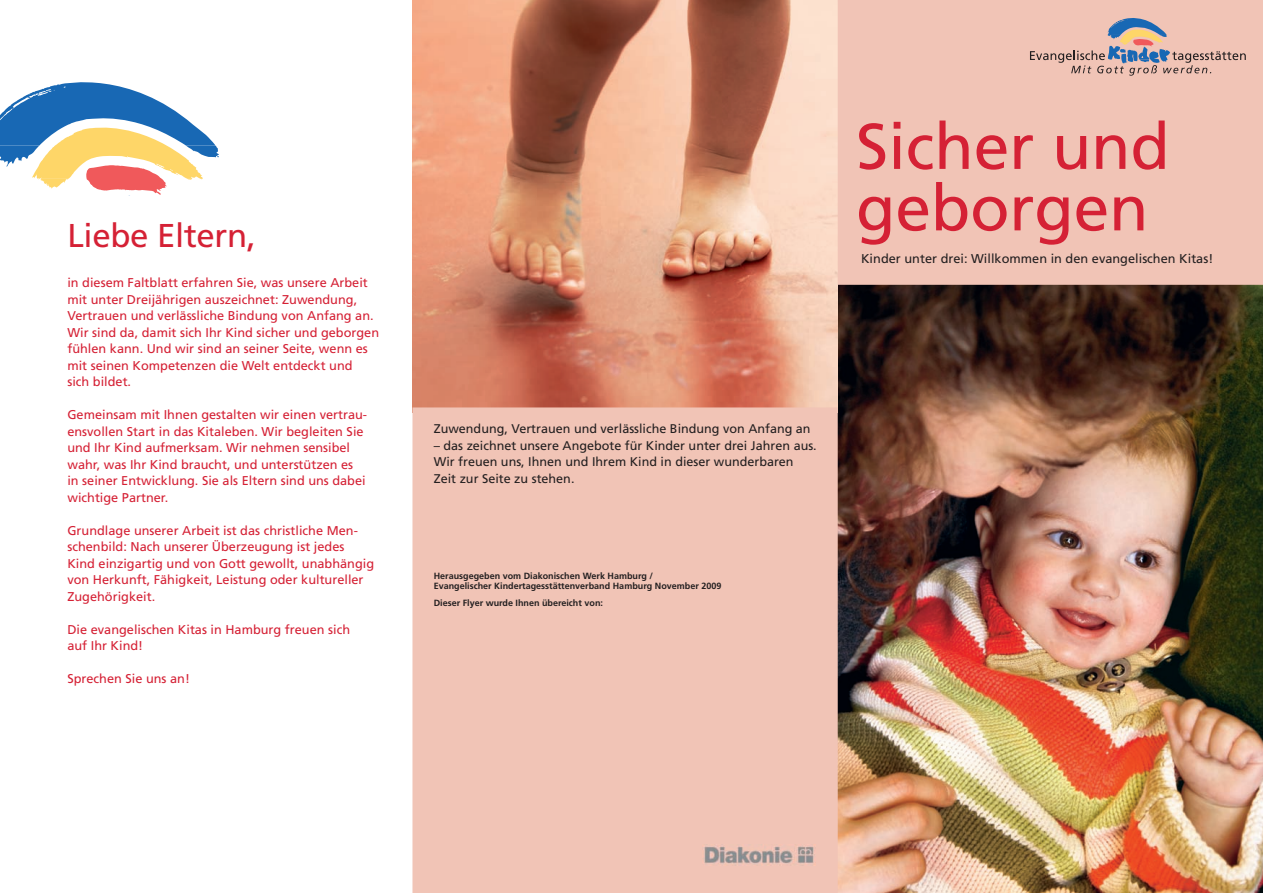
<style>
.page{position:relative;width:1263px;height:893px;background:#fff}
.page>*{position:absolute;margin:0;border:0;box-sizing:border-box;transform-origin:0 0}
.t1{font:64.5px/61.5px "Frutiger";letter-spacing:-.005em;color:#d52135}
.t2{font:33px "Frutiger";letter-spacing:-.01em;color:#d52135}
.t3{font:12.75px/16.5px "Frutiger";color:#d52135}
.t4{font:12.75px "Frutiger";color:#231f20}
.t5{font:12.6px/16.5px "Frutiger";color:#231f20}
.t6{font:700 9px/10.8px "Frutiger";color:#231f20}
</style>
<div class="page">
<img style="left:838px;top:285px;width:425px;height:608px">
<img style="left:412px;top:0;width:426px;height:407px">
<div style="left:412px;top:407px;width:426px;height:486px;background:#f1c4b6"></div>
<div style="left:838px;top:0;width:425px;height:285px;background:#f1c4b6"></div>
<svg style="left:0;top:82px;width:219px;height:114px"></svg>
<img style="left:702px;top:845px;width:114px;height:20px">
<svg style="left:1030px;top:17px;width:216px;height:59px;background:#d4b3ab"></svg>
<h2 class="t2" style="left:67px;top:222px;width:190px">Liebe Eltern,</h2>
<p class="t3" style="left:67px;top:275px;width:313px">in diesem Faltblatt erfahren Sie, was unsere Arbeit mit unter Dreijährigen auszeichnet: Zuwendung, Vertrauen und verlässliche Bindung von Anfang an.<br>Wir sind da, damit sich Ihr Kind sicher und geborgen fühlen kann. Und wir sind an seiner Seite, wenn es mit seinen Kompetenzen die Welt entdeckt und<br>sich bildet.</p>
<p class="t3" style="left:67px;top:407px;width:301px">Gemeinsam mit Ihnen gestalten wir einen vertrau&shy;ensvollen Start in das Kitaleben. Wir begleiten Sie und Ihr Kind aufmerksam. Wir nehmen sensibel wahr, was Ihr Kind braucht, und unterstützen es in seiner Entwicklung. Sie als Eltern sind uns dabei wichtige Partner.</p>
<p class="t3" style="left:67px;top:523px;width:308px">Grundlage unserer Arbeit ist das christliche Men&shy;schenbild: Nach unserer Überzeugung ist jedes Kind einzigartig und von Gott gewollt, unabhängig von Herkunft, Fähigkeit, Leistung oder kultureller Zugehörigkeit.</p>
<p class="t3" style="left:67px;top:622px;width:284px">Die evangelischen Kitas in Hamburg freuen sich auf Ihr Kind!</p>
<p class="t3" style="left:67px;top:671px;width:124px">Sprechen Sie uns an!</p>
<h1 class="t1" style="left:856px;top:121px;width:315px">Sicher und geborgen</h1>
<p class="t4" style="left:861px;top:253px;width:354px">Kinder unter drei: Willkommen in den evangelischen Kitas!</p>
<p class="t5" style="left:434px;top:422px;width:378px">Zuwendung, Vertrauen und verlässliche Bindung von Anfang an</p>
<p class="t5" style="left:434px;top:438px;width:385px">– das zeichnet unsere Angebote für Kinder unter drei Jahren aus.<br>Wir freuen uns, Ihnen und Ihrem Kind in dieser wunderbaren<br>Zeit zur Seite zu stehen.</p>
<p class="t6" style="left:434px;top:571px;width:289px">Herausgegeben vom Diakonischen Werk Hamburg /<br>Evangelischer Kindertagesstättenverband Hamburg November 2009</p>
<p class="t6" style="left:434px;top:598px;width:171px">Dieser Flyer wurde Ihnen übereicht von:</p>
</div>
